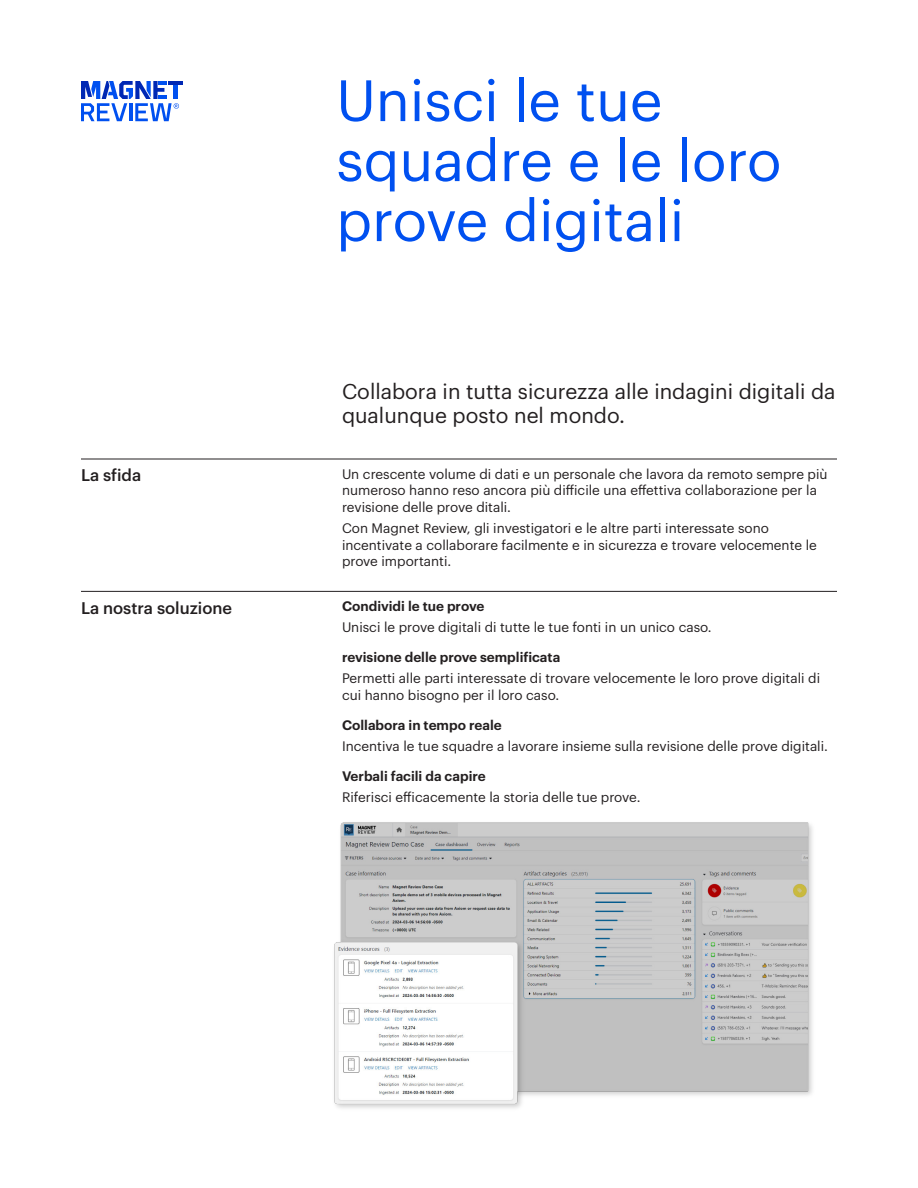
<style>
.page{position:relative;width:918px;height:1188px;background:#fff}
.page>*{position:absolute;margin:0;border:0;box-sizing:border-box;transform-origin:0 0}
.MF_head_38_40{font:57px/60px "Graphik";color:#0050f0}
.MF_subhead_14_16{font:21px/24px "Graphik";color:#231f20}
.MF_sub_section_11_13_medium{font:500 16.5px "Graphik";color:#231f20}
.MF_body_9_11{font:13.5px/16.5px "Graphik";color:#231f20}
.MF_body_label_9_11_semibold{font:600 13.5px "Graphik";color:#231f20}
</style>
<div class="page">
<img style="left:334px;top:822px;width:479px;height:286px">
<hr style="left:81px;top:459px;width:756px;height:1px;background:#231f20">
<hr style="left:81px;top:591px;width:756px;height:1px;background:#231f20">
<hr style="left:168px;top:81px;width:14px;height:4px;background:#0028b4">
<svg style="left:81px;top:81px;width:98px;height:40px"></svg>
<p class="MF_head_38_40" style="left:336px;top:66px;width:447px">Unisci le tue squadre e le loro prove digitali</p>
<p class="MF_sub_section_11_13_medium" style="left:81px;top:463px;width:62px">La sfida</p>
<p class="MF_subhead_14_16" style="left:342px;top:378px;width:495px">Collabora in tutta sicurezza alle indagini digitali da qualunque posto nel mondo.</p>
<p class="MF_body_9_11" style="left:342px;top:465px;width:487px">Un crescente volume di dati e un personale che lavora da remoto sempre più numeroso hanno reso ancora più difficile una effettiva collaborazione per la revisione delle prove ditali.</p>
<p class="MF_body_9_11" style="left:342px;top:519px;width:476px">Con Magnet Review, gli investigatori e le altre parti interessate sono incentivate a collaborare facilmente e in sicurezza e trovare velocemente le prove importanti.</p>
<p class="MF_sub_section_11_13_medium" style="left:81px;top:595px;width:153px">La nostra soluzione</p>
<p class="MF_body_label_9_11_semibold" style="left:342px;top:596px;width:144px">Condividi le tue prove</p>
<p class="MF_body_9_11" style="left:342px;top:618px;width:371px">Unisci le prove digitali di tutte le tue fonti in un unico caso.</p>
<p class="MF_body_label_9_11_semibold" style="left:342px;top:647px;width:220px">revisione delle prove semplificata</p>
<p class="MF_body_9_11" style="left:342px;top:669px;width:480px">Permetti alle parti interessate di trovare velocemente le loro prove digitali di cui hanno bisogno per il loro caso.</p>
<p class="MF_body_label_9_11_semibold" style="left:342px;top:715px;width:161px">Collabora in tempo reale</p>
<p class="MF_body_9_11" style="left:342px;top:737px;width:488px">Incentiva le tue squadre a lavorare insieme sulla revisione delle prove digitali.</p>
<p class="MF_body_label_9_11_semibold" style="left:342px;top:766px;width:145px">Verbali facili da capire</p>
<p class="MF_body_9_11" style="left:342px;top:788px;width:300px">Riferisci efficacemente la storia delle tue prove.</p>
</div>
